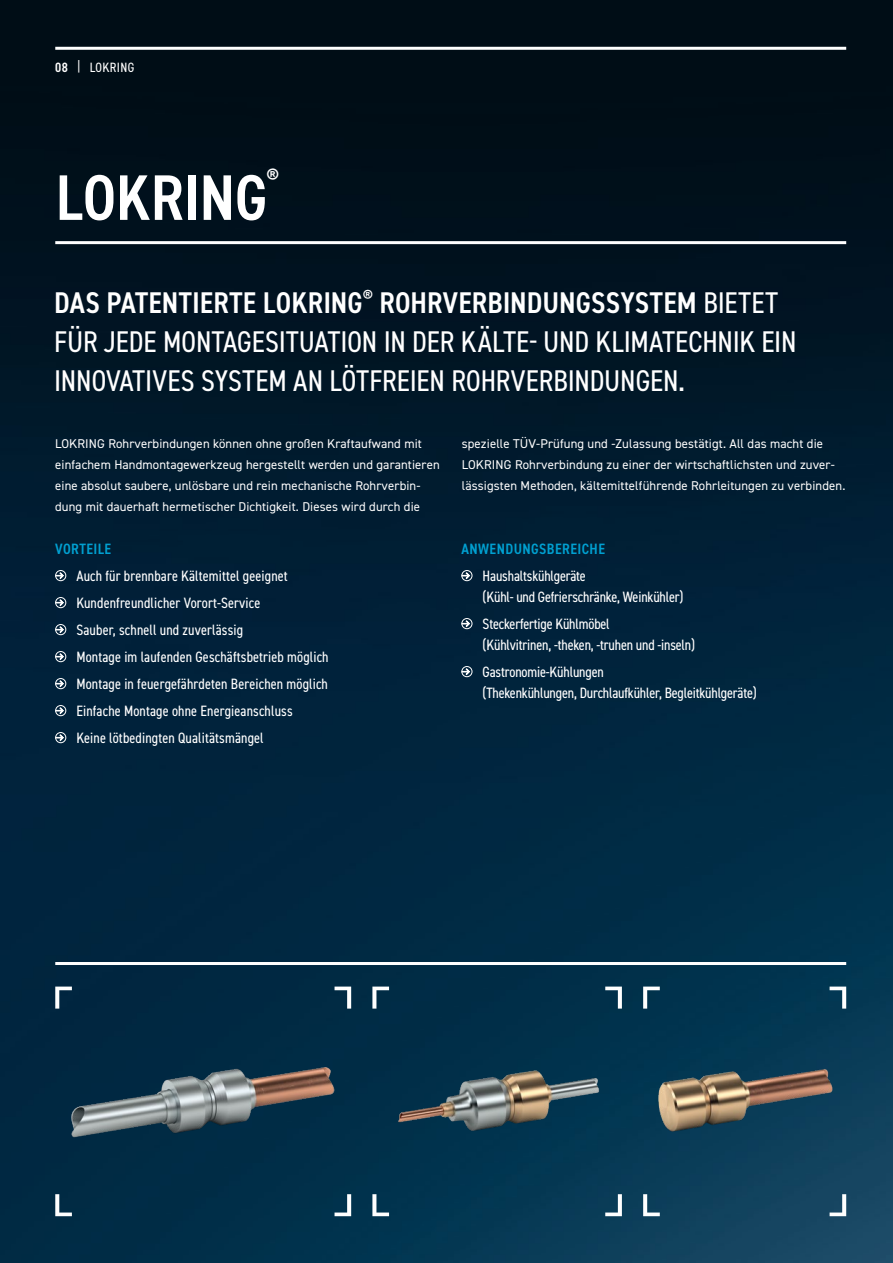
<style>
.page{position:relative;width:893px;height:1263px;background:#fff}
.page>*{position:absolute;margin:0;border:0;box-sizing:border-box;transform-origin:0 0}
.t1{font:600 condensed 64.5px "DIN2014";letter-spacing:-.005em;color:#fff}
.t2{font:condensed 30px/39px "DIN2014";letter-spacing:-.005em;color:#fff}
.t3{font:600 condensed 21.9px "DIN2014";color:#fff}
.t4{font:condensed 15px/27px "DIN2014";letter-spacing:.01em;color:#fff}
.t5{font:condensed 15px/21px "DIN2014";letter-spacing:-.01em;color:#fff}
.t6{font:600 condensed 15px "DIN2014";letter-spacing:.03em;color:#00a0d1}
.t7{font:condensed 13.5px "DIN2014";letter-spacing:.03em;color:#fff}
.t8{font:12.75px/21px "DIN2014";letter-spacing:.01em;color:#fff}
.s1{font-weight:600}
</style>
<div class="page">
<img style="left:0;top:0;width:893px;height:1263px">
<svg style="left:830px;top:1203px;width:16px;height:13px"></svg>
<svg style="left:643px;top:1203px;width:17px;height:13px"></svg>
<svg style="left:335px;top:1203px;width:16px;height:13px"></svg>
<svg style="left:55px;top:1203px;width:17px;height:13px"></svg>
<img style="left:55px;top:986px;width:296px;height:217px">
<svg style="left:605px;top:1203px;width:17px;height:13px"></svg>
<svg style="left:372px;top:1203px;width:17px;height:13px"></svg>
<img style="left:372px;top:986px;width:250px;height:217px">
<img style="left:643px;top:986px;width:203px;height:217px">
<hr style="left:55px;top:47px;width:791px;height:3px;background:#fff">
<hr style="left:55px;top:241px;width:791px;height:3px;background:#fff">
<hr style="left:55px;top:962px;width:791px;height:3px;background:#fff">
<div style="left:55px;top:570px;width:11px;height:11px;border:1px solid #fff;border-radius:50%"></div>
<svg style="left:55px;top:572px;width:9px;height:7px"></svg>
<div style="left:55px;top:597px;width:11px;height:11px;border:1px solid #fff;border-radius:50%"></div>
<svg style="left:55px;top:599px;width:9px;height:7px"></svg>
<div style="left:55px;top:624px;width:11px;height:11px;border:1px solid #fff;border-radius:50%"></div>
<svg style="left:55px;top:626px;width:9px;height:7px"></svg>
<div style="left:55px;top:651px;width:11px;height:11px;border:1px solid #fff;border-radius:50%"></div>
<svg style="left:55px;top:653px;width:9px;height:7px"></svg>
<div style="left:55px;top:678px;width:11px;height:11px;border:1px solid #fff;border-radius:50%"></div>
<svg style="left:55px;top:680px;width:9px;height:7px"></svg>
<div style="left:55px;top:705px;width:11px;height:11px;border:1px solid #fff;border-radius:50%"></div>
<svg style="left:55px;top:707px;width:9px;height:7px"></svg>
<div style="left:55px;top:732px;width:11px;height:11px;border:1px solid #fff;border-radius:50%"></div>
<svg style="left:55px;top:734px;width:9px;height:7px"></svg>
<div style="left:461px;top:570px;width:11px;height:11px;border:1px solid #fff;border-radius:50%"></div>
<svg style="left:462px;top:572px;width:8px;height:7px"></svg>
<div style="left:461px;top:618px;width:11px;height:11px;border:1px solid #fff;border-radius:50%"></div>
<svg style="left:462px;top:620px;width:8px;height:7px"></svg>
<div style="left:461px;top:666px;width:11px;height:11px;border:1px solid #fff;border-radius:50%"></div>
<svg style="left:462px;top:668px;width:8px;height:7px"></svg>
<p class="t7" style="left:55px;top:59px;width:81px"><span class="s1">08</span> | LOKRING</p>
<h3 class="t3" style="left:267px;top:163px;width:14px">®</h3>
<h1 class="t1" style="left:55px;top:155px;width:213px">LOKRING</h1>
<h2 class="t2" style="left:54px;top:282px;width:744px"><span class="s1">DAS PATENTIERTE LOKRING</span><sup>®</sup> <span class="s1">ROHRVERBINDUNGSSYSTEM</span> BIETET<br>FÜR JEDE MONTAGESITUATION IN DER KÄLTE- UND KLIMATECHNIK EIN<br>INNOVATIVES SYSTEM AN LÖTFREIEN ROHRVERBINDUNGEN.</h2>
<p class="t8" style="left:55px;top:433px;width:386px">LOKRING Rohrverbindungen können ohne großen Kraftaufwand mit einfachem Handmontagewerkzeug hergestellt werden und garantieren eine absolut saubere, unlösbare und rein mechanische Rohrverbin&shy;dung mit dauerhaft hermetischer Dichtigkeit. Dieses wird durch die</p>
<p class="t8" style="left:462px;top:433px;width:385px">spezielle TÜV-Prüfung und -Zulassung bestätigt. All das macht die<br>LOKRING Rohrverbindung zu einer der wirtschaftlichsten und zuver&shy;lässigsten Methoden, kältemittelführende Rohrleitungen zu verbinden.</p>
<p class="t6" style="left:55px;top:539px;width:58px">VORTEILE</p>
<p class="t4" style="left:76px;top:562px;width:254px">Auch für brennbare Kältemittel geeignet Kundenfreundlicher Vorort-Service<br>Sauber, schnell und zuverlässig<br>Montage im laufenden Geschäftsbetrieb möglich Montage in feuergefährdeten Bereichen möglich Einfache Montage ohne Energieanschluss<br>Keine lötbedingten Qualitätsmängel</p>
<p class="t6" style="left:461px;top:539px;width:145px">ANWENDUNGSBEREICHE</p>
<p class="t5" style="left:483px;top:565px;width:202px">Haushaltskühlgeräte<br>(Kühl- und Gefrierschränke, Weinkühler)</p>
<p class="t5" style="left:483px;top:613px;width:214px">Steckerfertige Kühlmöbel<br>(Kühlvitrinen, -theken, -truhen und -inseln)</p>
<p class="t5" style="left:483px;top:661px;width:276px">Gastronomie-Kühlungen<br>(Thekenkühlungen, Durchlaufkühler, Begleitkühlgeräte)</p>
</div>
